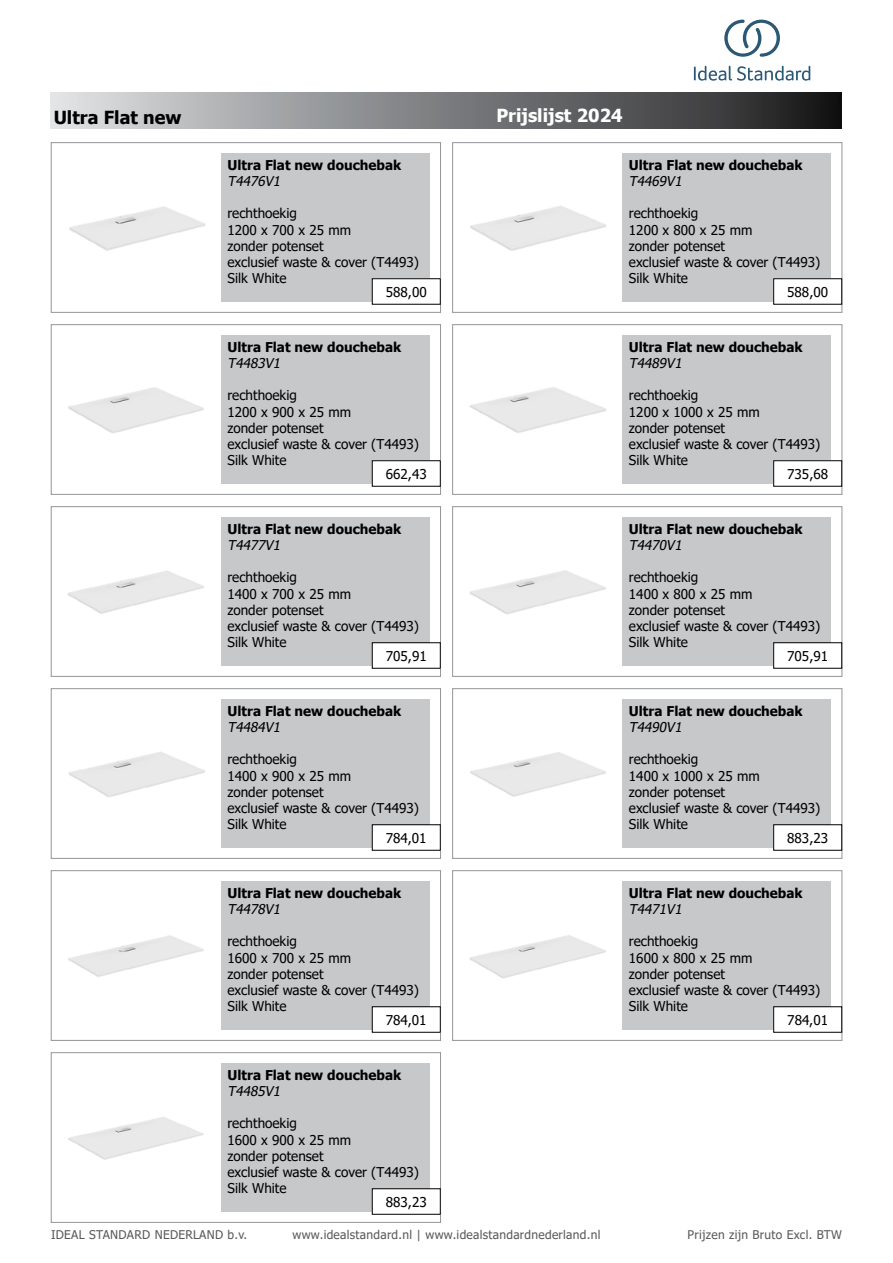
<style>
.page{position:relative;width:893px;height:1263px;background:#fff}
.page>*{position:absolute;margin:0;border:0;box-sizing:border-box;transform-origin:0 0}
.t1{font:700 18px "Tahoma";color:#fff}
.t2{font:700 18px "Tahoma";color:#000}
.t3{font:13.5px/16.2px "Tahoma";color:#000}
.t4{font:700 13.5px "Tahoma";color:#000}
.t5{font:italic 13.5px "Tahoma";color:#000}
.t6{font:12px "Tahoma";letter-spacing:.025em;color:#58595b}
</style>
<div class="page">
<div style="left:51px;top:92px;width:791px;height:37px;background:linear-gradient(to right,#dee1e3,#1a1a1b)"></div>
<div style="left:51px;top:324px;width:390px;height:171px;border:1px solid #939598"></div>
<img style="left:68px;top:387px;width:136px;height:46px">
<div style="left:221px;top:335px;width:209px;height:149px;background:#c7c8ca"></div>
<div style="left:452px;top:142px;width:390px;height:171px;border:1px solid #939598"></div>
<img style="left:470px;top:206px;width:136px;height:45px">
<div style="left:622px;top:153px;width:209px;height:149px;background:#c7c8ca"></div>
<div style="left:51px;top:142px;width:390px;height:171px;border:1px solid #939598"></div>
<img style="left:69px;top:206px;width:136px;height:45px">
<div style="left:221px;top:153px;width:209px;height:149px;background:#c7c8ca"></div>
<div style="left:452px;top:324px;width:390px;height:171px;border:1px solid #939598"></div>
<img style="left:470px;top:387px;width:136px;height:46px">
<div style="left:622px;top:335px;width:209px;height:149px;background:#c7c8ca"></div>
<div style="left:452px;top:506px;width:390px;height:170px;border:1px solid #939598"></div>
<img style="left:470px;top:570px;width:136px;height:45px">
<div style="left:622px;top:517px;width:209px;height:149px;background:#c7c8ca"></div>
<div style="left:51px;top:506px;width:390px;height:170px;border:1px solid #939598"></div>
<img style="left:67px;top:571px;width:137px;height:43px">
<div style="left:221px;top:517px;width:209px;height:149px;background:#c7c8ca"></div>
<div style="left:452px;top:688px;width:390px;height:170px;border:1px solid #939598"></div>
<img style="left:470px;top:752px;width:136px;height:45px">
<div style="left:622px;top:699px;width:209px;height:149px;background:#c7c8ca"></div>
<div style="left:51px;top:688px;width:390px;height:170px;border:1px solid #939598"></div>
<img style="left:68px;top:752px;width:137px;height:45px">
<div style="left:221px;top:699px;width:209px;height:149px;background:#c7c8ca"></div>
<div style="left:51px;top:870px;width:390px;height:170px;border:1px solid #939598"></div>
<img style="left:68px;top:935px;width:136px;height:42px">
<div style="left:221px;top:881px;width:209px;height:149px;background:#c7c8ca"></div>
<div style="left:452px;top:870px;width:390px;height:170px;border:1px solid #939598"></div>
<img style="left:469px;top:935px;width:137px;height:44px">
<div style="left:622px;top:881px;width:209px;height:149px;background:#c7c8ca"></div>
<div style="left:51px;top:1052px;width:390px;height:170px;border:1px solid #939598"></div>
<img style="left:68px;top:1117px;width:136px;height:43px">
<div style="left:221px;top:1063px;width:209px;height:149px;background:#c7c8ca"></div>
<div style="left:372px;top:279px;width:68px;height:25px;background:#fff"></div>
<div style="left:372px;top:461px;width:68px;height:25px;background:#fff"></div>
<div style="left:372px;top:460px;width:68px;height:26px;border:1px solid #000"></div>
<div style="left:774px;top:279px;width:68px;height:25px;background:#fff"></div>
<div style="left:774px;top:643px;width:68px;height:25px;background:#fff"></div>
<div style="left:773px;top:642px;width:69px;height:26px;border:1px solid #000"></div>
<div style="left:372px;top:643px;width:68px;height:25px;background:#fff"></div>
<div style="left:372px;top:642px;width:68px;height:26px;border:1px solid #000"></div>
<div style="left:774px;top:461px;width:68px;height:25px;background:#fff"></div>
<div style="left:773px;top:460px;width:69px;height:26px;border:1px solid #000"></div>
<div style="left:372px;top:825px;width:68px;height:25px;background:#fff"></div>
<div style="left:372px;top:824px;width:68px;height:26px;border:1px solid #000"></div>
<div style="left:372px;top:1007px;width:68px;height:25px;background:#fff"></div>
<div style="left:372px;top:1006px;width:68px;height:26px;border:1px solid #000"></div>
<div style="left:774px;top:825px;width:68px;height:25px;background:#fff"></div>
<div style="left:773px;top:824px;width:69px;height:26px;border:1px solid #000"></div>
<div style="left:774px;top:1007px;width:68px;height:25px;background:#fff"></div>
<div style="left:773px;top:1006px;width:69px;height:26px;border:1px solid #000"></div>
<div style="left:372px;top:1189px;width:68px;height:25px;background:#fff"></div>
<div style="left:372px;top:1188px;width:68px;height:26px;border:1px solid #000"></div>
<svg style="left:694px;top:66px;width:116px;height:15px"></svg>
<svg style="left:724px;top:20px;width:56px;height:37px"></svg>
<h1 class="t2" style="left:54px;top:105px;width:129px">Ultra Flat new</h1>
<p class="t4" style="left:227px;top:155px;width:175px">Ultra Flat new douchebak</p>
<p class="t5" style="left:227px;top:172px;width:58px">T4476V1</p>
<p class="t3" style="left:227px;top:206px;width:193px">rechthoekig<br>1200 x 700 x 25 mm<br>zonder potenset<br>exclusief waste &amp; cover (T4493)<br>Silk White</p>
<p class="t3" style="left:386px;top:284px;width:42px">588,00</p>
<p class="t4" style="left:227px;top:337px;width:175px">Ultra Flat new douchebak</p>
<p class="t5" style="left:227px;top:354px;width:58px">T4483V1</p>
<p class="t3" style="left:227px;top:388px;width:193px">rechthoekig<br>1200 x 900 x 25 mm<br>zonder potenset<br>exclusief waste &amp; cover (T4493)<br>Silk White</p>
<p class="t3" style="left:386px;top:466px;width:42px">662,43</p>
<p class="t4" style="left:227px;top:519px;width:175px">Ultra Flat new douchebak</p>
<p class="t5" style="left:227px;top:536px;width:58px">T4477V1</p>
<p class="t3" style="left:227px;top:570px;width:193px">rechthoekig<br>1400 x 700 x 25 mm<br>zonder potenset<br>exclusief waste &amp; cover (T4493)<br>Silk White</p>
<h1 class="t1" style="left:496px;top:103px;width:128px">Prijslijst 2024</h1>
<p class="t4" style="left:629px;top:155px;width:175px">Ultra Flat new douchebak</p>
<p class="t5" style="left:629px;top:172px;width:58px">T4469V1</p>
<p class="t3" style="left:629px;top:206px;width:193px">rechthoekig<br>1200 x 800 x 25 mm<br>zonder potenset<br>exclusief waste &amp; cover (T4493)<br>Silk White</p>
<p class="t3" style="left:787px;top:284px;width:42px">588,00</p>
<p class="t4" style="left:629px;top:337px;width:175px">Ultra Flat new douchebak</p>
<p class="t5" style="left:629px;top:354px;width:58px">T4489V1</p>
<p class="t3" style="left:629px;top:388px;width:193px">rechthoekig<br>1200 x 1000 x 25 mm<br>zonder potenset<br>exclusief waste &amp; cover (T4493)<br>Silk White</p>
<p class="t3" style="left:787px;top:466px;width:42px">735,68</p>
<p class="t4" style="left:629px;top:519px;width:175px">Ultra Flat new douchebak</p>
<p class="t5" style="left:629px;top:536px;width:58px">T4470V1</p>
<p class="t3" style="left:629px;top:570px;width:193px">rechthoekig<br>1400 x 800 x 25 mm<br>zonder potenset<br>exclusief waste &amp; cover (T4493)<br>Silk White</p>
<p class="t3" style="left:386px;top:648px;width:42px">705,91</p>
<p class="t3" style="left:787px;top:648px;width:42px">705,91</p>
<p class="t4" style="left:227px;top:701px;width:175px">Ultra Flat new douchebak</p>
<p class="t5" style="left:227px;top:718px;width:58px">T4484V1</p>
<p class="t3" style="left:227px;top:752px;width:193px">rechthoekig<br>1400 x 900 x 25 mm<br>zonder potenset<br>exclusief waste &amp; cover (T4493)<br>Silk White</p>
<p class="t3" style="left:386px;top:830px;width:42px">784,01</p>
<p class="t4" style="left:227px;top:883px;width:175px">Ultra Flat new douchebak</p>
<p class="t5" style="left:227px;top:900px;width:58px">T4478V1</p>
<p class="t3" style="left:227px;top:934px;width:193px">rechthoekig<br>1600 x 700 x 25 mm<br>zonder potenset<br>exclusief waste &amp; cover (T4493)<br>Silk White</p>
<p class="t3" style="left:386px;top:1012px;width:42px">784,01</p>
<p class="t4" style="left:227px;top:1065px;width:175px">Ultra Flat new douchebak</p>
<p class="t5" style="left:227px;top:1082px;width:58px">T4485V1</p>
<p class="t3" style="left:227px;top:1116px;width:193px">rechthoekig<br>1600 x 900 x 25 mm<br>zonder potenset<br>exclusief waste &amp; cover (T4493)<br>Silk White</p>
<p class="t3" style="left:386px;top:1194px;width:42px">883,23</p>
<p class="t4" style="left:629px;top:701px;width:175px">Ultra Flat new douchebak</p>
<p class="t5" style="left:629px;top:718px;width:58px">T4490V1</p>
<p class="t3" style="left:629px;top:752px;width:193px">rechthoekig<br>1400 x 1000 x 25 mm<br>zonder potenset<br>exclusief waste &amp; cover (T4493)<br>Silk White</p>
<p class="t3" style="left:787px;top:830px;width:42px">883,23</p>
<p class="t4" style="left:629px;top:883px;width:175px">Ultra Flat new douchebak</p>
<p class="t5" style="left:629px;top:900px;width:58px">T4471V1</p>
<p class="t3" style="left:629px;top:934px;width:193px">rechthoekig<br>1600 x 800 x 25 mm<br>zonder potenset<br>exclusief waste &amp; cover (T4493)<br>Silk White</p>
<p class="t3" style="left:787px;top:1012px;width:42px">784,01</p>
<p class="t6" style="left:51px;top:1227px;width:198px">IDEAL STANDARD NEDERLAND b.v.</p>
<p class="t6" style="left:292px;top:1227px;width:309px">www.idealstandard.nl | www.idealstandardnederland.nl</p>
<p class="t6" style="left:688px;top:1227px;width:156px">Prijzen zijn Bruto Excl. BTW</p>
</div>
